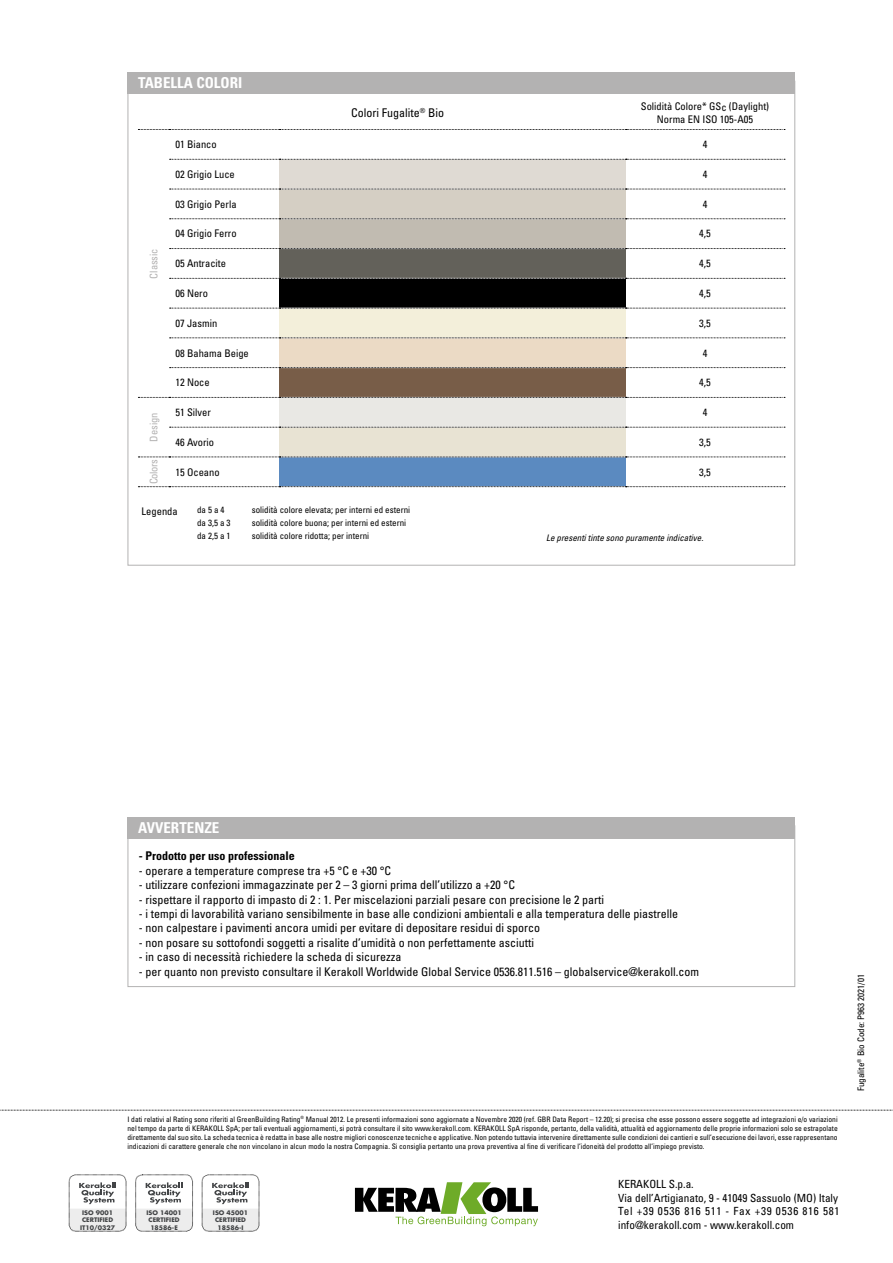
<style>
.page{position:relative;width:893px;height:1263px;background:#fff}
.page>*{position:absolute;margin:0;border:0;box-sizing:border-box;transform-origin:0 0}
.t1{font:700 condensed 15px "Univers LT Std";color:#fff}
.t2{font:condensed 12px "Univers LT Std";color:#000}
.t3{font:700 condensed 12px "Univers LT Std";color:#000}
.t4{font:condensed 11.25px/13.5px "Univers LT Std";color:#000}
.t5{font:condensed 10.5px/13.5px "Univers LT Std";color:#000;text-align:center}
.t6{font:condensed 10.5px "Univers LT Std";color:#b3b2b2}
.t7{font:condensed 9px "Univers LT Std";color:#000}
.t8{font:italic condensed 9px "Univers LT Std";color:#000}
.t9{font:condensed 7.5px/9px "Univers LT Std";color:#000;text-align:justify}
.t10{font:700 6.15px/7.4px "Futura Std";color:#424446;text-align:center}
</style>
<div class="page">
<svg style="left:0;top:1110px;width:893px;height:1px"></svg>
<svg style="left:355px;top:1182px;width:183px;height:44px"></svg>
<div style="left:69px;top:1175px;width:57px;height:56px;border:1px dashed #000;border-radius:7px"></div>
<svg style="left:69px;top:1182px;width:57px;height:49px"></svg>
<div style="left:136px;top:1175px;width:57px;height:56px;border:1px dashed #000;border-radius:7px"></div>
<svg style="left:136px;top:1182px;width:57px;height:49px"></svg>
<div style="left:202px;top:1175px;width:57px;height:56px;border:1px dashed #000;border-radius:7px"></div>
<svg style="left:202px;top:1182px;width:57px;height:49px"></svg>
<div style="left:128px;top:817px;width:667px;height:21px;background:#b3b2b2"></div>
<div style="left:128px;top:72px;width:667px;height:22px;background:#b3b2b2"></div>
<div style="left:279px;top:159px;width:347px;height:30px;background:#dfdad3"></div>
<div style="left:279px;top:189px;width:347px;height:30px;background:#d5cfc4"></div>
<div style="left:279px;top:219px;width:347px;height:30px;background:#c1bbb1"></div>
<div style="left:279px;top:249px;width:347px;height:29px;background:#63615a"></div>
<div style="left:279px;top:278px;width:347px;height:30px;background:#000"></div>
<div style="left:279px;top:308px;width:347px;height:30px;background:#f3efda"></div>
<div style="left:279px;top:338px;width:347px;height:30px;background:#ebdac5"></div>
<div style="left:279px;top:368px;width:347px;height:29px;background:#785d48"></div>
<div style="left:279px;top:397px;width:347px;height:30px;background:#e9e8e4"></div>
<div style="left:279px;top:427px;width:347px;height:30px;background:#e8e3d3"></div>
<div style="left:279px;top:457px;width:347px;height:30px;background:#5b8ac0"></div>
<svg style="left:170px;top:159px;width:615px;height:1px"></svg>
<svg style="left:170px;top:189px;width:615px;height:1px"></svg>
<svg style="left:170px;top:219px;width:615px;height:1px"></svg>
<svg style="left:170px;top:248px;width:615px;height:1px"></svg>
<svg style="left:170px;top:278px;width:615px;height:1px"></svg>
<svg style="left:170px;top:308px;width:615px;height:1px"></svg>
<svg style="left:170px;top:338px;width:615px;height:1px"></svg>
<svg style="left:170px;top:367px;width:615px;height:1px"></svg>
<svg style="left:138px;top:397px;width:647px;height:1px"></svg>
<svg style="left:170px;top:427px;width:615px;height:1px"></svg>
<svg style="left:138px;top:457px;width:647px;height:1px"></svg>
<svg style="left:138px;top:486px;width:647px;height:1px"></svg>
<svg style="left:138px;top:129px;width:647px;height:1px"></svg>
<h1 class="t1" style="left:138px;top:74px;width:106px">TABELLA COLORI</h1>
<h2 class="t2" style="left:351px;top:105px;width:94px">Colori Fugalite<sup>®</sup> Bio</h2>
<h3 class="t5" style="left:641px;top:99px;width:130px">Solidità Colore* GSc (Daylight)<br>Norma EN ISO 105-A05</h3>
<h3 class="t6" style="left:147px;top:279px;width:32px;rotate:-90deg">Classic</h3>
<h3 class="t6" style="left:147px;top:442px;width:31px;rotate:-90deg">Design</h3>
<h3 class="t5" style="left:175px;top:138px;width:43px">01 Bianco</h3>
<h3 class="t5" style="left:703px;top:138px;width:6px">4</h3>
<h3 class="t5" style="left:175px;top:167px;width:61px">02 Grigio Luce</h3>
<h3 class="t5" style="left:703px;top:167px;width:6px">4</h3>
<h3 class="t5" style="left:175px;top:197px;width:63px">03 Grigio Perla</h3>
<h3 class="t5" style="left:703px;top:197px;width:6px">4</h3>
<h3 class="t5" style="left:175px;top:227px;width:63px">04 Grigio Ferro</h3>
<h3 class="t5" style="left:699px;top:227px;width:13px">4,5</h3>
<h3 class="t5" style="left:175px;top:257px;width:52px">05 Antracite</h3>
<h3 class="t5" style="left:699px;top:257px;width:13px">4,5</h3>
<h3 class="t5" style="left:175px;top:286px;width:34px">06 Nero</h3>
<h3 class="t5" style="left:699px;top:286px;width:13px">4,5</h3>
<h3 class="t5" style="left:175px;top:316px;width:43px">07 Jasmin</h3>
<h3 class="t5" style="left:699px;top:316px;width:13px">3,5</h3>
<h3 class="t5" style="left:175px;top:346px;width:75px">08 Bahama Beige</h3>
<h3 class="t5" style="left:703px;top:346px;width:6px">4</h3>
<h3 class="t5" style="left:175px;top:376px;width:36px">12 Noce</h3>
<h3 class="t5" style="left:699px;top:376px;width:13px">4,5</h3>
<h3 class="t5" style="left:175px;top:405px;width:37px">51 Silver</h3>
<h3 class="t5" style="left:703px;top:405px;width:6px">4</h3>
<h3 class="t5" style="left:175px;top:435px;width:40px">46 Avorio</h3>
<h3 class="t5" style="left:699px;top:435px;width:13px">3,5</h3>
<h3 class="t6" style="left:147px;top:484px;width:27px;rotate:-90deg">Colors</h3>
<h3 class="t5" style="left:175px;top:465px;width:46px">15 Oceano</h3>
<h3 class="t5" style="left:699px;top:465px;width:13px">3,5</h3>
<h3 class="t5" style="left:142px;top:504px;width:38px">Legenda</h3>
<p class="t7" style="left:197px;top:504px;width:29px">da 5 a 4</p>
<p class="t7" style="left:252px;top:504px;width:160px">solidità colore elevata; per interni ed esterni</p>
<p class="t7" style="left:197px;top:517px;width:35px">da 3,5 a 3</p>
<p class="t7" style="left:252px;top:517px;width:156px">solidità colore buona; per interni ed esterni</p>
<p class="t7" style="left:197px;top:530px;width:35px">da 2,5 a 1</p>
<p class="t7" style="left:252px;top:530px;width:119px">solidità colore ridotta; per interni</p>
<p class="t8" style="left:546px;top:532px;width:159px">Le presenti tinte sono puramente indicative.</p>
<h1 class="t1" style="left:138px;top:818px;width:83px">AVVERTENZE</h1>
<h2 class="t3" style="left:139px;top:849px;width:157px">- Prodotto per uso professionale</h2>
<h2 class="t2" style="left:139px;top:863px;width:254px">- operare a temperature comprese tra +5 °C e +30 °C</h2>
<h2 class="t2" style="left:139px;top:877px;width:378px">- utilizzare confezioni immagazzinate per 2 – 3 giorni prima dell’utilizzo a +20 °C</h2>
<h2 class="t2" style="left:139px;top:892px;width:467px">- rispettare il rapporto di impasto di 2 : 1. Per miscelazioni parziali pesare con precisione le 2 parti</h2>
<h2 class="t2" style="left:139px;top:906px;width:541px">- i tempi di lavorabilità variano sensibilmente in base alle condizioni ambientali e alla temperatura delle piastrelle</h2>
<h2 class="t2" style="left:139px;top:920px;width:403px">- non calpestare i pavimenti ancora umidi per evitare di depositare residui di sporco</h2>
<h2 class="t2" style="left:139px;top:935px;width:397px">- non posare su sottofondi soggetti a risalite d’umidità o non perfettamente asciutti</h2>
<h2 class="t2" style="left:139px;top:949px;width:264px">- in caso di necessità richiedere la scheda di sicurezza</h2>
<h2 class="t2" style="left:139px;top:964px;width:562px">- per quanto non previsto consultare il Kerakoll Worldwide Global Service 0536.811.516 – globalservice@kerakoll.com</h2>
<p class="t9" style="left:128px;top:1114px;width:712px">I dati relativi al Rating sono riferiti al GreenBuilding Rating<sup>®</sup> Manual 2012. Le presenti informazioni sono aggiornate a Novembre 2020 (ref. GBR Data Report – 12.20); si precisa che esse possono essere soggette ad integrazioni e/o variazioni nel tempo da parte di KERAKOLL SpA; per tali eventuali aggiornamenti, si potrà consultare il sito www.kerakoll.com. KERAKOLL SpA risponde, pertanto, della validità, attualità ed aggiornamento delle proprie informazioni solo se estrapolate direttamente dal suo sito. La scheda tecnica è redatta in base alle nostre migliori conoscenze tecniche e applicative. Non potendo tuttavia intervenire direttamente sulle condizioni dei cantieri e sull’esecuzione dei lavori, esse rappresentano indicazioni di carattere generale che non vincolano in alcun modo la nostra Compagnia. Si consiglia pertanto una prova preventiva al fine di verificare l’idoneità del prodotto all’impiego previsto.</p>
<p class="t10" style="left:80px;top:1209px;width:36px">ISO 9001<br>CERTIFIED<br>IT10/0327</p>
<p class="t10" style="left:146px;top:1209px;width:37px">ISO 14001<br>CERTIFIED<br>18586-E</p>
<p class="t10" style="left:213px;top:1209px;width:37px">ISO 45001<br>CERTIFIED<br>18586-I</p>
<h3 class="t4" style="left:618px;top:1177px;width:223px">KERAKOLL S.p.a.<br>Via dell’Artigianato, 9 - 41049 Sassuolo (MO) Italy Tel +39 0536 816 511 - Fax +39 0536 816 581 info@kerakoll.com - www.kerakoll.com</h3>
<p class="t7" style="left:855px;top:1091px;width:118px;rotate:-90deg">Fugalite<sup>®</sup> Bio Code: P963 2021/01</p>
</div>
